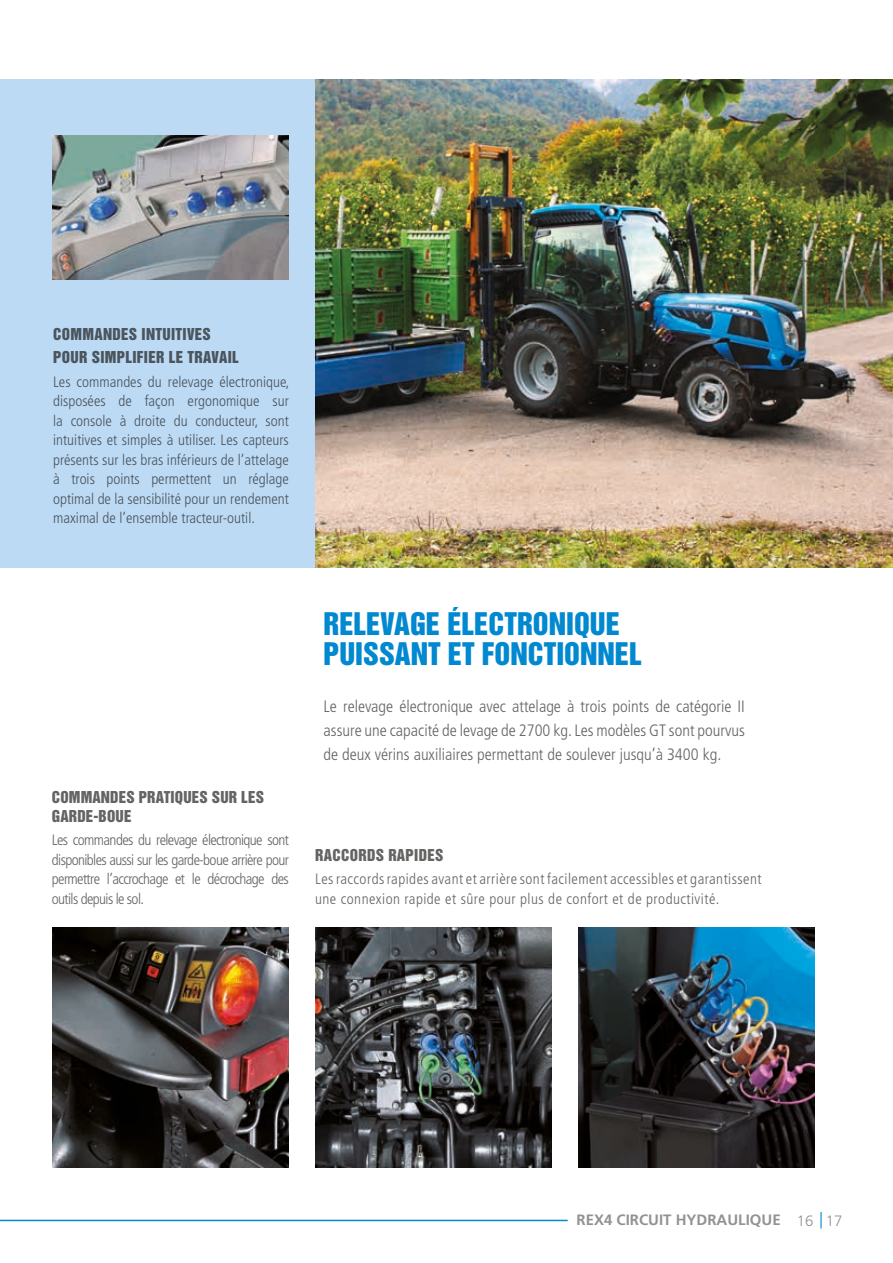
<style>
.page{position:relative;width:893px;height:1263px;background:#fff}
.page>*{position:absolute;margin:0;border:0;box-sizing:border-box;transform-origin:0 0}
.t1{font:28.5px/30px "Helvetica Inserat";color:#0088d0}
.t2{font:300 condensed 16.5px/24px "Frutiger LT";color:#646463;text-align:justify}
.t3{font:300 condensed 15px/19.5px "Frutiger LT";letter-spacing:.03em;color:#646463;text-align:justify}
.t4{font:15px/23px "Helvetica Inserat";letter-spacing:.02em;color:#646463}
.t5{font:700 15px "Frutiger LT";color:#939292}
.s1{font-weight:300}
</style>
<div class="page">
<img style="left:53px;top:928px;width:236px;height:240px">
<div style="left:0;top:79px;width:839px;height:489px;background:#bddaf4"></div>
<img style="left:578px;top:928px;width:236px;height:240px">
<img style="left:315px;top:928px;width:236px;height:240px">
<hr style="left:0;top:1220px;width:568px;height:1px;background:#0088d0">
<svg style="left:820px;top:1212px;width:2px;height:16px"></svg>
<img style="left:52px;top:136px;width:237px;height:144px">
<img style="left:315px;top:79px;width:578px;height:489px">
<p class="t4" style="left:53px;top:323px;width:187px">COMMANDES INTUITIVES<br>POUR SIMPLIFIER LE TRAVAIL</p>
<p class="t3" style="left:53px;top:372px;width:238px">Les commandes du relevage électronique, disposées de façon ergonomique sur la console à droite du conducteur, sont intuitives et simples à utiliser. Les capteurs présents sur les bras inférieurs de l’attelage à trois points permettent un réglage optimal de la sensibilité pour un rendement maximal de l’ensemble tracteur-outil.</p>
<p class="t4" style="left:52px;top:788px;width:214px;line-height:18.8px">COMMANDES PRATIQUES SUR LES<br>GARDE-BOUE</p>
<p class="t3" style="left:52px;top:831px;width:239px">Les commandes du relevage électronique sont disponibles aussi sur les garde-boue arrière pour permettre l’accrochage et le décrochage des outils depuis le sol.</p>
<h1 class="t1" style="left:324px;top:609px;width:320px">RELEVAGE ÉLECTRONIQUE<br>PUISSANT ET FONCTIONNEL</h1>
<p class="t2" style="left:324px;top:694px;width:423px">Le relevage électronique avec attelage à trois points de catégorie II assure une capacité de levage de 2700 kg. Les modèles GT sont pourvus de deux vérins auxiliaires permettant de soulever jusqu’à 3400 kg.</p>
<p class="t4" style="left:315px;top:844px;width:130px">RACCORDS RAPIDES</p>
<p class="t3" style="left:315px;top:870px;width:448px">Les raccords rapides avant et arrière sont facilement accessibles et garantissent une connexion rapide et sûre pour plus de confort et de productivité.</p>
<p class="t5" style="left:577px;top:1211px;width:267px">REX4 CIRCUIT HYDRAULIQUE <span class="s1">16 17</span></p>
</div>
